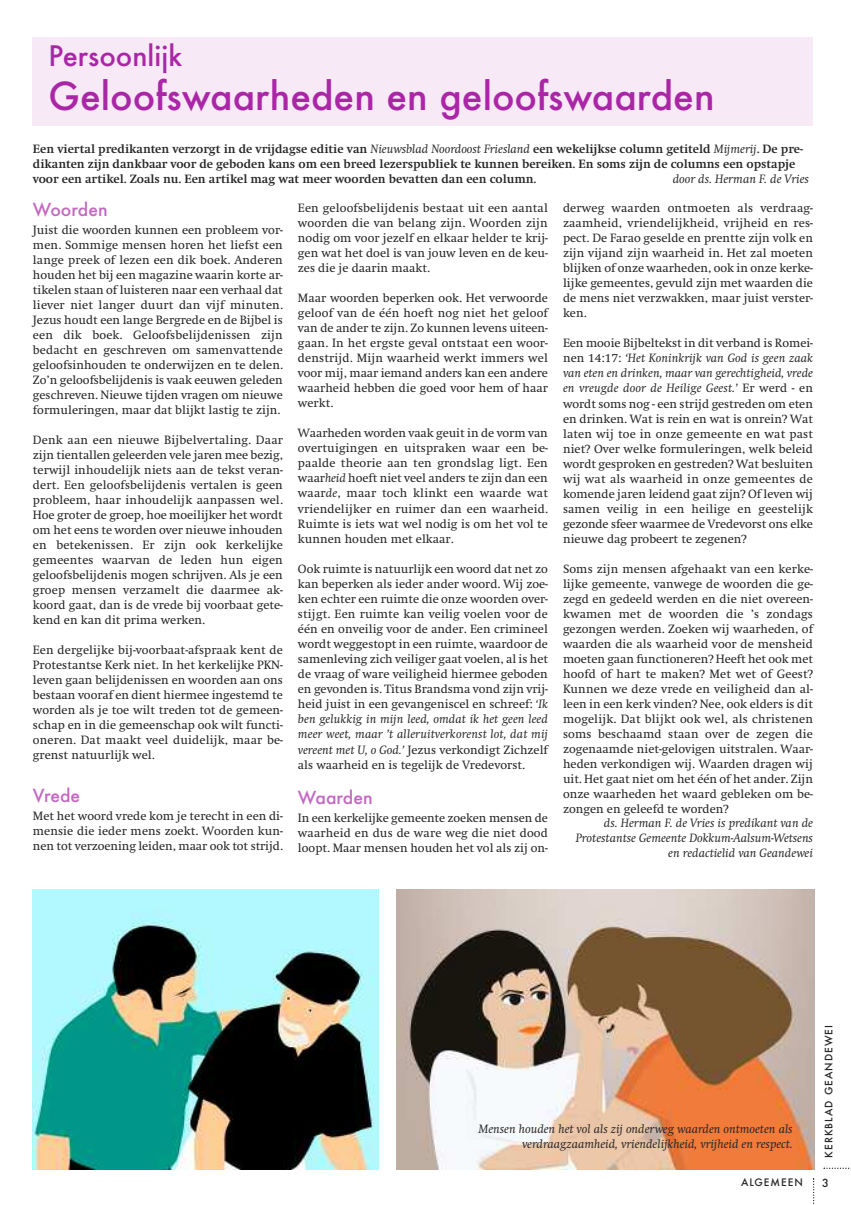
<style>
.page{position:relative;width:851px;height:1205px;background:#fff}
.page>*{position:absolute;margin:0;border:0;box-sizing:border-box;transform-origin:0 0}
.t1{font:500 37.5px "Futura";color:#ab26a7}
.t2{font:500 27.5px "Futura";color:#ab26a7}
.t3{font:500 17.5px "Futura";color:#c467c1}
.t4{font:12.5px/15px "Swift";color:#272526;text-align:justify}
.t5{font:700 12.5px/15px "Swift";color:#272526}
.t6{font:italic 12.5px/15px "Swift";color:#272526;text-align:right}
.t7{font:500 10.88px "Futura";color:#272526}
.t8{font:500 10px "Futura";letter-spacing:.1em;color:#272526}
.s1{font-weight:400;font-style:italic}
.s2{font-style:italic}
</style>
<div class="page">
<svg style="left:823px;top:1167px;width:27px;height:2px"></svg>
<svg style="left:813px;top:1178px;width:1px;height:26px"></svg>
<div style="left:33px;top:38px;width:779px;height:88px;background:#f7e9f6"></div>
<img style="left:33px;top:889px;width:345px;height:280px">
<img style="left:397px;top:889px;width:417px;height:280px">
<h2 class="t2" style="left:49px;top:40px;width:135px">Persoonlijk</h2>
<h1 class="t1" style="left:49px;top:75px;width:667px">Geloofswaarheden en geloofswaarden</h1>
<p class="t5" style="left:33px;top:141px;width:771px">Een viertal predikanten verzorgt in de vrijdagse editie van <span class="s1">Nieuwsblad Noordoost Friesland</span> een wekelijkse column getiteld <span class="s1">Mijmerij</span>. De pre&shy;dikanten zijn dankbaar voor de geboden kans om een breed lezerspubliek te kunnen bereiken. En soms zijn de columns een opstapje voor een artikel. Zoals nu. Een artikel mag wat meer woorden bevatten dan een column.</p>
<p class="t6" style="left:672px;top:171px;width:138px">door ds. Herman F. de Vries</p>
<h3 class="t3" style="left:33px;top:200px;width:76px">Woorden</h3>
<p class="t4" style="left:33px;top:222px;width:251px">Juist die woorden kunnen een probleem vor&shy;men. Sommige mensen horen het liefst een lange preek of lezen een dik boek. Anderen houden het bij een magazine waarin korte ar&shy;tikelen staan of luisteren naar een verhaal dat liever niet langer duurt dan vijf minuten.<br>Jezus houdt een lange Bergrede en de Bijbel is een dik boek. Geloofsbelijdenissen zijn bedacht en geschreven om samenvattende geloofsinhouden te onderwijzen en te delen.<br>Zo’n geloofsbelijdenis is vaak eeuwen geleden geschreven. Nieuwe tijden vragen om nieuwe formuleringen, maar dat blijkt lastig te zijn.</p>
<p class="t4" style="left:33px;top:432px;width:251px">Denk aan een nieuwe Bijbelvertaling. Daar zijn tientallen geleerden vele jaren mee bezig, terwijl inhoudelijk niets aan de tekst veran&shy;dert. Een geloofsbelijdenis vertalen is geen probleem, haar inhoudelijk aanpassen wel.<br>Hoe groter de groep, hoe moeilijker het wordt om het eens te worden over nieuwe inhouden en betekenissen. Er zijn ook kerkelijke gemeentes waarvan de leden hun eigen geloofsbelijdenis mogen schrijven. Als je een groep mensen verzamelt die daarmee ak&shy;koord gaat, dan is de vrede bij voorbaat gete&shy;kend en kan dit prima werken.</p>
<p class="t4" style="left:33px;top:642px;width:251px">Een dergelijke bij-voorbaat-afspraak kent de Protestantse Kerk niet. In het kerkelijke PKN&shy;leven gaan belijdenissen en woorden aan ons bestaan vooraf en dient hiermee ingestemd te worden als je toe wilt treden tot de gemeen&shy;schap en in die gemeenschap ook wilt functi&shy;oneren. Dat maakt veel duidelijk, maar be&shy;grenst natuurlijk wel.</p>
<h3 class="t3" style="left:33px;top:785px;width:49px">Vrede</h3>
<p class="t4" style="left:33px;top:808px;width:251px">Met het woord vrede kom je terecht in een di&shy;mensie die ieder mens zoekt. Woorden kun&shy;nen tot verzoening leiden, maar ook tot strijd.</p>
<p class="t4" style="left:298px;top:200px;width:251px">Een geloofsbelijdenis bestaat uit een aantal woorden die van belang zijn. Woorden zijn nodig om voor jezelf en elkaar helder te krij&shy;gen wat het doel is van jouw leven en de keu&shy;zes die je daarin maakt.</p>
<p class="t4" style="left:298px;top:290px;width:251px">Maar woorden beperken ook. Het verwoorde geloof van de één hoeft nog niet het geloof van de ander te zijn. Zo kunnen levens uiteen&shy;gaan. In het ergste geval ontstaat een woor&shy;denstrijd. Mijn waarheid werkt immers wel voor mij, maar iemand anders kan een andere waarheid hebben die goed voor hem of haar werkt.</p>
<p class="t4" style="left:298px;top:425px;width:251px">Waarheden worden vaak geuit in de vorm van overtuigingen en uitspraken waar een be&shy;paalde theorie aan ten grondslag ligt. Een waar<span class="s2">heid</span> hoeft niet veel anders te zijn dan een waar<span class="s2">de</span>, maar toch klinkt een waarde wat vriendelijker en ruimer dan een waarheid.<br>Ruimte is iets wat wel nodig is om het vol te kunnen houden met elkaar.</p>
<p class="t4" style="left:298px;top:561px;width:251px">Ook ruimte is natuurlijk een woord dat net zo kan beperken als ieder ander woord. Wij zoe&shy;ken echter een ruimte die onze woorden over&shy;stijgt. Een ruimte kan veilig voelen voor de één en onveilig voor de ander. Een crimineel wordt weggestopt in een ruimte, waardoor de samenleving zich veiliger gaat voelen, al is het de vraag of ware veiligheid hiermee geboden en gevonden is. Titus Brandsma vond zijn vrij&shy;heid juist in een gevangeniscel en schreef: <span class="s2">‘Ik ben gelukkig in mijn leed, omdat ik het geen leed meer weet, maar ’t alleruitverkorenst lot, dat mij vereent met U, o God.’</span> Jezus verkondigt Zichzelf als waarheid en is tegelijk de Vredevorst.</p>
<h3 class="t3" style="left:298px;top:787px;width:76px">Waarden</h3>
<p class="t4" style="left:298px;top:810px;width:251px">In een kerkelijke gemeente zoeken mensen de waarheid en dus de ware weg die niet dood loopt. Maar mensen houden het vol als zij on-</p>
<p class="t4" style="left:563px;top:200px;width:251px">derweg waarden ontmoeten als verdraag&shy;zaamheid, vriendelijkheid, vrijheid en res&shy;pect. De Farao geselde en prentte zijn volk en zijn vijand zijn waarheid in. Het zal moeten blijken of onze waarheden, ook in onze kerke&shy;lijke gemeentes, gevuld zijn met waarden die de mens niet verzwakken, maar juist verster&shy;ken.</p>
<p class="t4" style="left:563px;top:335px;width:251px">Een mooie Bijbeltekst in dit verband is Romei&shy;nen 14:17: <span class="s2">‘Het Koninkrijk van God is geen zaak van eten en drinken, maar van gerechtigheid, vrede en vreugde door de Heilige Geest.’</span> Er werd - en wordt soms nog - een strijd gestreden om eten en drinken. Wat is rein en wat is onrein? Wat laten wij toe in onze gemeente en wat past niet? Over welke formuleringen, welk beleid wordt gesproken en gestreden? Wat besluiten wij wat als waarheid in onze gemeentes de komende jaren leidend gaat zijn? Of leven wij samen veilig in een heilige en geestelijk gezonde sfeer waarmee de Vredevorst ons elke nieuwe dag probeert te zegenen?</p>
<p class="t4" style="left:563px;top:561px;width:251px">Soms zijn mensen afgehaakt van een kerke&shy;lijke gemeente, vanwege de woorden die ge&shy;zegd en gedeeld werden en die niet overeen&shy;kwamen met de woorden die ’s zondags gezongen werden. Zoeken wij waarheden, of waarden die als waarheid voor de mensheid moeten gaan functioneren? Heeft het ook met hoofd of hart te maken? Met wet of Geest?<br>Kunnen we deze vrede en veiligheid dan al&shy;leen in een kerk vinden? Nee, ook elders is dit mogelijk. Dat blijkt ook wel, als christenen soms beschaamd staan over de zegen die zogenaamde niet-gelovigen uitstralen. Waar&shy;heden verkondigen wij. Waarden dragen wij uit. Het gaat niet om het één of het ander. Zijn onze waarheden het waard gebleken om be&shy;zongen en geleefd te worden?</p>
<p class="t6" style="left:575px;top:815px;width:238px">ds. Herman F. de Vries is predikant van de<br>Protestantse Gemeente Dokkum-Aalsum-Wetsens en redactielid van Geandewei</p>
<p class="t6" style="left:478px;top:1121px;width:315px">Mensen houden het vol als zij onderweg waarden ontmoeten als verdraagzaamheid, vriendelijkheid, vrijheid en respect.</p>
<p class="t8" style="left:823px;top:1157px;width:134px;rotate:-90deg">KERKBLAD GEANDEWEI</p>
<p class="t8" style="left:740px;top:1176px;width:63px">ALGEMEEN</p>
<p class="t7" style="left:821px;top:1177px;width:8px">3</p>
</div>
